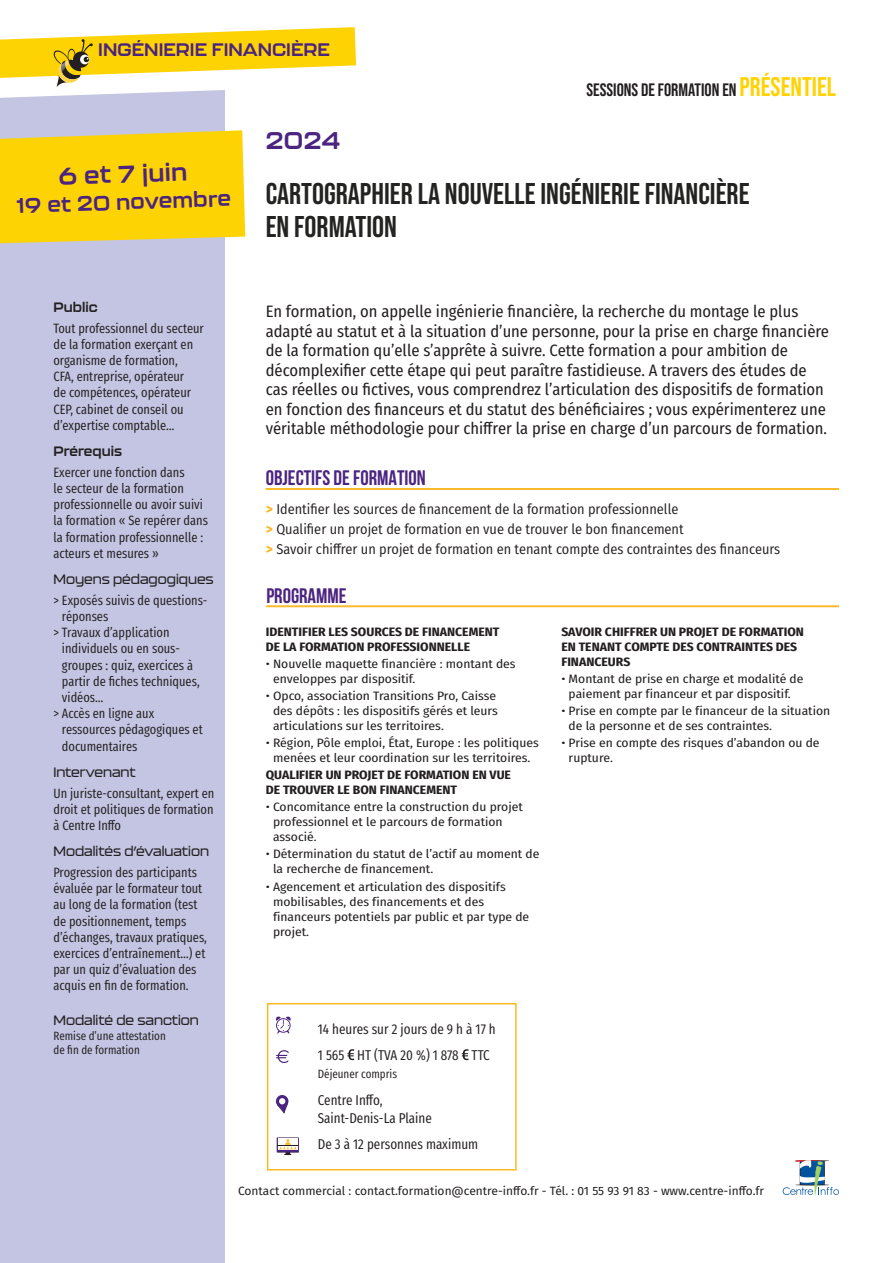
<style>
.page{position:relative;width:893px;height:1263px;background:#fff}
.page>*{position:absolute;margin:0;border:0;box-sizing:border-box;transform-origin:0 0}
.Titre_session{font:30px/33px "Bebas Neue";color:#232322}
.Dates{font:700 24px "Kallisto";color:#4b2480}
.titre_haut_de_page_2{font:700 24px "Kallisto";color:#4b2480}
.Programme{font:700 21px "Bebas Neue";color:#4b2480}
.Dates-2{font:700 21px "Kallisto";color:#4b2480}
.Titre_formation{font:18px "Bebas Neue";color:#231f20}
.t1{font:700 18px "Kallisto";color:#4b2480}
.Chapo_formation{font:16.5px/19.5px "Fira Sans Condensed";color:#231f20}
.Objectifs{font:14.25px "Fira Sans Condensed";color:#231f20}
.texte_modalités{font:14.25px "Fira Sans Compressed";color:#231f20}
.texte_modalité_dates{font:14.25px/18px "Fira Sans Compressed";color:#231f20}
.texte_formation_colonne{font:13.5px/16.2px "Fira Sans Compressed";color:#231f20}
.Titre_colonne{font:500 13.5px "Kallisto";color:#231f20}
.Titre_colonne-2{font:700 13.5px "Kallisto";color:#231f20}
.Texte{font:12.15px/15px "Fira Sans Condensed";color:#231f20;scale:1.11 1}
.Texte-2{font:700 12.15px/15px "Fira Sans Condensed";color:#231f20;scale:1.11 1}
.Texte_session{font:12px "Fira Sans";color:#231f20}
.Titre_colonne-3{font:12px/14.4px "Fira Sans Compressed";color:#231f20}
.texte_modalités-2{font:12px "Fira Sans Compressed";color:#231f20}
.s1{font-size:27px;color:#fed304}
.s2{font-weight:800;color:#fcb825}
</style>
<div class="page">
<div style="left:0;top:90px;width:225px;height:1173px;background:#c3c5e2"></div>
<hr style="left:266px;top:606px;width:573px;height:1px;background:#fcb825">
<hr style="left:266px;top:488px;width:573px;height:1px;background:#fcb825">
<hr style="left:266px;top:489px;width:573px;height:1px;background:#fcb825">
<svg style="left:783px;top:1160px;width:56px;height:35px"></svg>
<svg style="left:276px;top:1016px;width:15px;height:17px"></svg>
<svg style="left:276px;top:1050px;width:13px;height:13px"></svg>
<svg style="left:347px;top:1049px;width:7px;height:11px"></svg>
<svg style="left:462px;top:1049px;width:7px;height:11px"></svg>
<svg style="left:275px;top:1095px;width:14px;height:18px"></svg>
<div style="left:279px;top:1098px;width:7px;height:7px;background:#fff;border-radius:50%"></div>
<svg style="left:277px;top:1137px;width:22px;height:18px"></svg>
<div style="left:267px;top:1003px;width:250px;height:167px;border:2px solid #fcb825"></div>
<svg style="left:0;top:27px;width:356px;height:60px"></svg>
<svg style="left:0;top:130px;width:245px;height:113px;background:#fad214"></svg>
<p class="t1" style="left:98px;top:39px;width:233px">INGÉNIERIE FINANCIÈRE</p>
<p class="titre_haut_de_page_2" style="left:266px;top:126px;width:76px">2024</p>
<p class="Titre_formation" style="left:587px;top:80px;width:251px">SESSIONS DE FORMATION EN <span class="s1">PRÉSENTIEL</span></p>
<p class="Dates" style="left:58px;top:162px;width:130px;rotate:-2deg">6 et 7 juin</p>
<p class="Dates-2" style="left:17px;top:193px;width:215px;rotate:-2deg">19 et 20 novembre</p>
<p class="Titre_session" style="left:266px;top:177px;width:485px">CARTOGRAPHIER LA NOUVELLE INGÉNIERIE FINANCIÈRE<br>EN FORMATION</p>
<p class="Titre_colonne-2" style="left:53px;top:299px;width:46px">Public</p>
<p class="texte_formation_colonne" style="left:53px;top:319px;width:152px">Tout professionnel du secteur de la formation exerçant en organisme de formation,<br>CFA, entreprise, opérateur<br>de compétences, opérateur<br>CEP, cabinet de conseil ou d’expertise comptable…</p>
<p class="Titre_colonne-2" style="left:53px;top:443px;width:70px">Prérequis</p>
<p class="texte_formation_colonne" style="left:53px;top:464px;width:156px">Exercer une fonction dans<br>le secteur de la formation professionnelle ou avoir suivi la formation « Se repérer dans la formation professionnelle : acteurs et mesures »</p>
<p class="Titre_colonne" style="left:53px;top:571px;width:162px">Moyens pédagogiques</p>
<p class="texte_formation_colonne" style="left:62px;top:592px;width:147px;text-indent:-8px">&gt; Exposés suivis de questions&shy;réponses</p>
<p class="texte_formation_colonne" style="left:62px;top:624px;width:139px;text-indent:-8px">&gt; Travaux d’application individuels ou en sous&shy;groupes : quiz, exercices à partir de fiches techniques, vidéos…</p>
<p class="texte_formation_colonne" style="left:62px;top:705px;width:142px;text-indent:-8px">&gt; Accès en ligne aux ressources pédagogiques et documentaires</p>
<p class="Titre_colonne" style="left:53px;top:764px;width:84px">Intervenant</p>
<p class="texte_formation_colonne" style="left:53px;top:784px;width:162px;text-align:justify">Un juriste-consultant, expert en droit et politiques de formation à Centre Inffo</p>
<p class="Titre_colonne" style="left:53px;top:844px;width:157px">Modalités d’évaluation</p>
<p class="texte_formation_colonne" style="left:53px;top:864px;width:155px">Progression des participants évaluée par le formateur tout au long de la formation (test de positionnement, temps d’échanges, travaux pratiques, exercices d’entraînement…) et par un quiz d’évaluation des acquis en fin de formation.</p>
<p class="Titre_colonne" style="left:53px;top:1012px;width:147px">Modalité de sanction</p>
<p class="Titre_colonne-3" style="left:53px;top:1028px;width:114px">Remise d’une attestation de fin de formation</p>
<p class="Chapo_formation" style="left:266px;top:301px;width:565px">En formation, on appelle ingénierie financière, la recherche du montage le plus adapté au statut et à la situation d’une personne, pour la prise en charge financière de la formation qu’elle s’apprête à suivre. Cette formation a pour ambition de décomplexifier cette étape qui peut paraître fastidieuse. A travers des études de cas réelles ou fictives, vous comprendrez l’articulation des dispositifs de formation en fonction des financeurs et du statut des bénéficiaires ; vous expérimenterez une véritable méthodologie pour chiffrer la prise en charge d’un parcours de formation.</p>
<p class="Programme" style="left:266px;top:466px;width:162px">OBJECTIFS DE FORMATION</p>
<p class="Objectifs" style="left:266px;top:498px;width:414px"><span class="s2">&gt;</span> Identifier les sources de financement de la formation professionnelle</p>
<p class="Objectifs" style="left:266px;top:518px;width:419px"><span class="s2">&gt;</span> Qualifier un projet de formation en vue de trouver le bon financement</p>
<p class="Objectifs" style="left:266px;top:538px;width:516px"><span class="s2">&gt;</span> Savoir chiffrer un projet de formation en tenant compte des contraintes des financeurs</p>
<p class="Programme" style="left:266px;top:584px;width:82px">PROGRAMME</p>
<p class="Texte-2" style="left:266px;top:623px;width:212px">IDENTIFIER LES SOURCES DE FINANCEMENT<br>DE LA FORMATION PROFESSIONNELLE</p>
<p class="Texte" style="left:273px;top:656px;width:220px;text-indent:-7px">• Nouvelle maquette financière : montant des enveloppes par dispositif.</p>
<p class="Texte" style="left:273px;top:688px;width:204px;text-indent:-7px">• Opco, association Transitions Pro, Caisse des dépôts : les dispositifs gérés et leurs articulations sur les territoires.</p>
<p class="Texte" style="left:266px;top:735px;width:247px;text-align:center">• Région, Pôle emploi, État, Europe : les politiques menées et leur coordination sur les territoires.</p>
<p class="Texte-2" style="left:266px;top:767px;width:222px">QUALIFIER UN PROJET DE FORMATION EN VUE<br>DE TROUVER LE BON FINANCEMENT</p>
<p class="Texte" style="left:273px;top:799px;width:227px;text-indent:-7px">• Concomitance entre la construction du projet professionnel et le parcours de formation associé.</p>
<p class="Texte" style="left:273px;top:846px;width:241px;text-indent:-7px">• Détermination du statut de l’actif au moment de la recherche de financement.</p>
<p class="Texte" style="left:273px;top:878px;width:232px;text-indent:-7px">• Agencement et articulation des dispositifs mobilisables, des financements et des financeurs potentiels par public et par type de projet.</p>
<p class="Texte-2" style="left:561px;top:623px;width:220px">SAVOIR CHIFFRER UN PROJET DE FORMATION<br>EN TENANT COMPTE DES CONTRAINTES DES<br>FINANCEURS</p>
<p class="Texte" style="left:561px;top:671px;width:220px;text-align:center">• Montant de prise en charge et modalité de paiement par financeur et par dispositif.</p>
<p class="Texte" style="left:569px;top:703px;width:237px;text-indent:-7px">• Prise en compte par le financeur de la situation de la personne et de ses contraintes.</p>
<p class="Texte" style="left:569px;top:735px;width:228px;text-indent:-7px">• Prise en compte des risques d’abandon ou de rupture.</p>
<p class="texte_modalités" style="left:318px;top:1018px;width:179px">14 heures sur 2 jours de 9 h à 17 h</p>
<p class="texte_modalités" style="left:318px;top:1044px;width:173px">1 565 HT (TVA 20 %) 1 878 TTC</p>
<p class="texte_modalités-2" style="left:318px;top:1065px;width:81px">Déjeuner compris</p>
<p class="texte_modalité_dates" style="left:318px;top:1090px;width:115px">Centre Inffo,<br>Saint-Denis-La Plaine</p>
<p class="texte_modalités" style="left:318px;top:1133px;width:162px">De 3 à 12 personnes maximum</p>
<p class="Texte_session" style="left:238px;top:1182px;width:527px">Contact commercial : contact.formation@centre-inffo.fr - Tél. : 01 55 93 91 83 - www.centre-inffo.fr</p>
</div>
